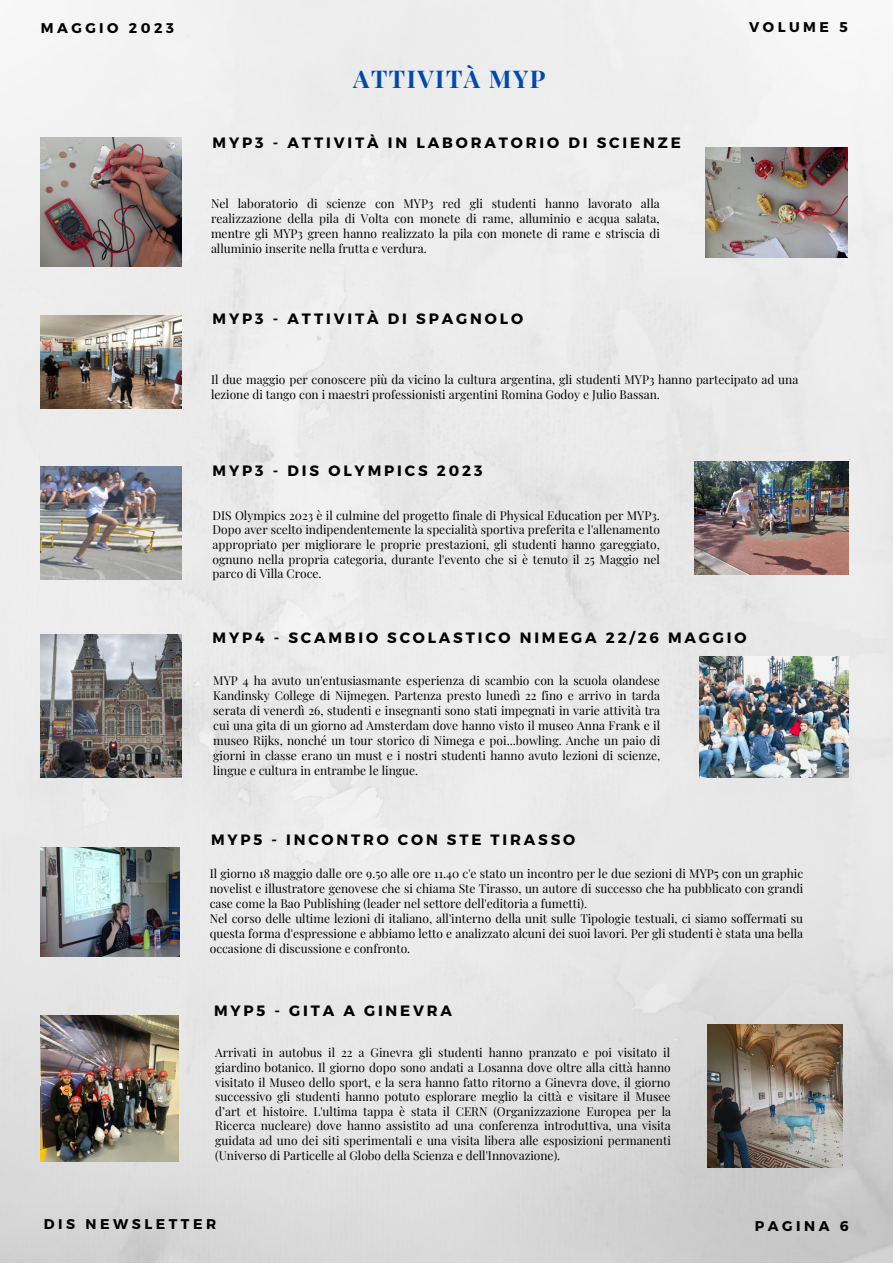
<style>
.page{position:relative;width:893px;height:1264px;background:#fff}
.page>*{position:absolute;margin:0;border:0;box-sizing:border-box;transform-origin:0 0}
.t1{font:700 24.45px "Playfair Display";letter-spacing:.06em;color:#004aad}
.t2{font:700 15px "Montserrat";letter-spacing:.19em;color:#000}
.t3{font:700 14.1px "Montserrat";letter-spacing:.25em;color:#000}
.t4{font:12px/15px "Playfair Display";color:#000;text-align:justify}
</style>
<div class="page">
<img style="left:0;top:0;width:892px;height:1262px">
<img style="left:705px;top:148px;width:142px;height:110px">
<img style="left:41px;top:137px;width:140px;height:129px">
<img style="left:41px;top:315px;width:140px;height:93px">
<img style="left:41px;top:466px;width:140px;height:113px">
<img style="left:694px;top:461px;width:154px;height:114px">
<img style="left:41px;top:634px;width:140px;height:144px">
<img style="left:699px;top:656px;width:149px;height:121px">
<img style="left:41px;top:847px;width:138px;height:109px">
<img style="left:41px;top:1015px;width:137px;height:146px">
<img style="left:707px;top:1024px;width:135px;height:143px">
<svg style="left:60px;top:1083px;width:13px;height:12px"></svg>
<p class="t3" style="left:41px;top:18px;width:135px">MAGGIO 2023</p>
<p class="t3" style="left:749px;top:17px;width:100px">VOLUME 5</p>
<p class="t1" style="left:353px;top:62px;width:194px">ATTIVITÀ MYP</p>
<p class="t2" style="left:212px;top:133px;width:469px">MYP3 - ATTIVITÀ IN LABORATORIO DI SCIENZE</p>
<p class="t4" style="left:211px;top:196px;width:450px">Nel laboratorio di scienze con MYP3 red gli studenti hanno lavorato alla realizzazione della pila di Volta con monete di rame, alluminio e acqua salata, mentre gli MYP3 green hanno realizzato la pila con monete di rame e striscia di alluminio inserite nella frutta e verdura.</p>
<p class="t2" style="left:212px;top:309px;width:312px">MYP3 - ATTIVITÀ DI SPAGNOLO</p>
<p class="t4" style="left:211px;top:372px;width:589px;line-height:14.5px">Il due maggio per conoscere più da vicino la cultura argentina, gli studenti MYP3 hanno partecipato ad una lezione di tango con i maestri professionisti argentini Romina Godoy e Julio Bassan.</p>
<p class="t2" style="left:212px;top:461px;width:271px">MYP3 - DIS OLYMPICS 2023</p>
<p class="t4" style="left:212px;top:507px;width:449px;line-height:14.5px">DIS Olympics 2023 è il culmine del progetto finale di Physical Education per MYP3.<br>Dopo aver scelto indipendentemente la specialità sportiva preferita e l'allenamento appropriato per migliorare le proprie prestazioni, gli studenti hanno gareggiato, ognuno nella propria categoria, durante l'evento che si è tenuto il 25 Maggio nel parco di Villa Croce.</p>
<p class="t2" style="left:212px;top:628px;width:535px">MYP4 - SCAMBIO SCOLASTICO NIMEGA 22/26 MAGGIO</p>
<p class="t4" style="left:213px;top:672px;width:448px">MYP 4 ha avuto un'entusiasmante esperienza di scambio con la scuola olandese Kandinsky College di Nijmegen. Partenza presto lunedì 22 fino e arrivo in tarda serata di venerdì 26, studenti e insegnanti sono stati impegnati in varie attività tra cui una gita di un giorno ad Amsterdam dove hanno visto il museo Anna Frank e il museo Rijks, nonché un tour storico di Nimega e poi...bowling. Anche un paio di giorni in classe erano un must e i nostri studenti hanno avuto lezioni di scienze, lingue e cultura in entrambe le lingue.</p>
<p class="t2" style="left:211px;top:829px;width:366px">MYP5 - INCONTRO CON STE TIRASSO</p>
<p class="t4" style="left:210px;top:865px;width:595px">Il giorno 18 maggio dalle ore 9.50 alle ore 11.40 c'e stato un incontro per le due sezioni di MYP5 con un graphic novelist e illustratore genovese che si chiama Ste Tirasso, un autore di successo che ha pubblicato con grandi case come la Bao Publishing (leader nel settore dell'editoria a fumetti).</p>
<p class="t4" style="left:210px;top:910px;width:595px">Nel corso delle ultime lezioni di italiano, all'interno della unit sulle Tipologie testuali, ci siamo soffermati su questa forma d'espressione e abbiamo letto e analizzato alcuni dei suoi lavori. Per gli studenti è stata una bella occasione di discussione e confronto.</p>
<p class="t2" style="left:214px;top:1000px;width:239px">MYP5 - GITA A GINEVRA</p>
<p class="t4" style="left:215px;top:1045px;width:457px;line-height:14.5px">Arrivati in autobus il 22 a Ginevra gli studenti hanno pranzato e poi visitato il giardino botanico. Il giorno dopo sono andati a Losanna dove oltre alla città hanno visitato il Museo dello sport, e la sera hanno fatto ritorno a Ginevra dove, il giorno successivo gli studenti hanno potuto esplorare meglio la città e visitare il Musee d’art et histoire. L'ultima tappa è stata il CERN (Organizzazione Europea per la Ricerca nucleare) dove hanno assistito ad una conferenza introduttiva, una visita guidata ad uno dei siti sperimentali e una visita libera alle esposizioni permanenti (Universo di Particelle al Globo della Scienza e dell'Innovazione).</p>
<p class="t3" style="left:44px;top:1214px;width:174px">DIS NEWSLETTER</p>
<p class="t3" style="left:754px;top:1216px;width:95px">PAGINA 6</p>
</div>
